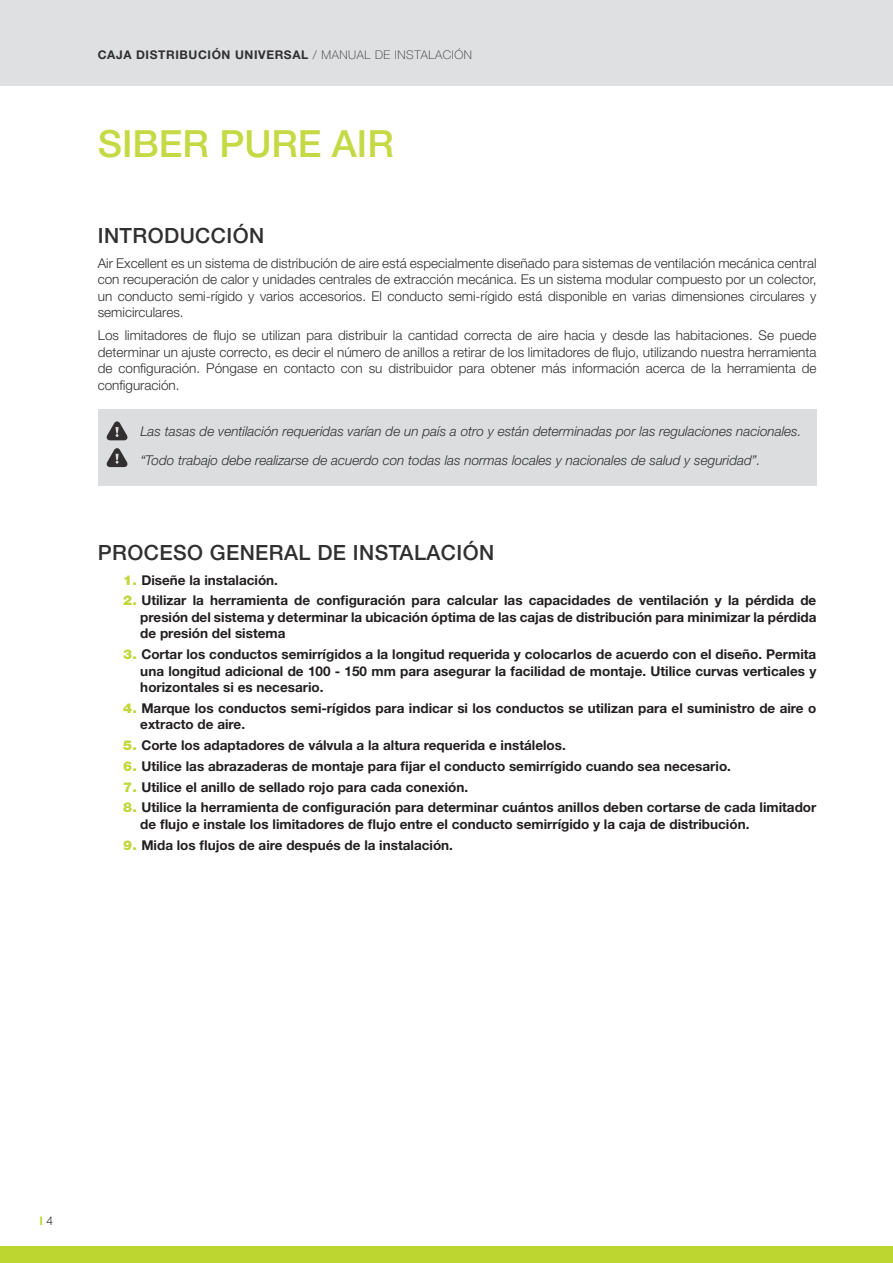
<style>
.page{position:relative;width:893px;height:1263px;background:#fff}
.page>*{position:absolute;margin:0;border:0;box-sizing:border-box;transform-origin:0 0}
.TITOL_APARTAT{font:500 37.5px "Helvetica Neue";color:#c4d944}
.SUBTITOL_tr{font:500 21px "Helvetica Neue";letter-spacing:.02em;color:#312f30}
.t1{font:700 13.5px/16.5px "Helvetica Neue";color:#231f20;text-align:justify}
.MASA{font:300 13.5px/16.5px "Helvetica Neue";color:#312f30;text-align:justify}
.MASA-2{font:italic 300 13.5px "Helvetica Neue";color:#312f30}
.t2{font:700 12px "Helvetica Neue";letter-spacing:.05em;color:#312f30}
.MASA-3{font:700 12px "Helvetica Neue";color:#c1d73b}
.s1{font-weight:100}
.s2{font-weight:900;color:#c1d73b}
.s3{font-weight:300;color:#312f30}
</style>
<div class="page">
<div style="left:0;top:0;width:893px;height:86px;background:#dee0e1"></div>
<div style="left:0;top:1246px;width:893px;height:17px;background:#bed630"></div>
<div style="left:98px;top:409px;width:718px;height:77px;background:#dcdddf"></div>
<svg style="left:106px;top:421px;width:22px;height:19px"></svg>
<svg style="left:106px;top:448px;width:22px;height:19px"></svg>
<p class="t2" style="left:98px;top:48px;width:376px">CAJA DISTRIBUCIÓN UNIVERSAL <span class="s1">/ MANUAL DE INSTALACIÓN</span></p>
<p class="TITOL_APARTAT" style="left:98px;top:121px;width:297px">SIBER PURE AIR</p>
<p class="SUBTITOL_tr" style="left:98px;top:223px;width:168px">INTRODUCCIÓN</p>
<p class="MASA" style="left:98px;top:255px;width:720px">Air Excellent es un sistema de distribución de aire está especialmente diseñado para sistemas de ventilación mecánica central con recuperación de calor y unidades centrales de extracción mecánica. Es un sistema modular compuesto por un colector, un conducto semi-rígido y varios accesorios. El conducto semi-rígido está disponible en varias dimensiones circulares y semicirculares.</p>
<p class="MASA" style="left:98px;top:327px;width:720px">Los limitadores de flujo se utilizan para distribuir la cantidad correcta de aire hacia y desde las habitaciones. Se puede determinar un ajuste correcto, es decir el número de anillos a retirar de los limitadores de flujo, utilizando nuestra herramienta de configuración. Póngase en contacto con su distribuidor para obtener más información acerca de la herramienta de configuración.</p>
<p class="MASA-2" style="left:140px;top:423px;width:663px">Las tasas de ventilación requeridas varían de un país a otro y están determinadas por las regulaciones nacionales.</p>
<p class="MASA-2" style="left:140px;top:452px;width:622px">“Todo trabajo debe realizarse de acuerdo con todas las normas locales y nacionales de salud y seguridad”.</p>
<p class="SUBTITOL_tr" style="left:98px;top:540px;width:398px">PROCESO GENERAL DE INSTALACIÓN</p>
<p class="t1" style="left:123px;top:571px;width:156px"><span class="s2">1.</span> Diseñe la instalación.</p>
<p class="t1" style="left:140px;top:592px;width:678px;text-indent:-17px"><span class="s2">2.</span> Utilizar la herramienta de configuración para calcular las capacidades de ventilación y la pérdida de presión del sistema y determinar la ubicación óptima de las cajas de distribución para minimizar la pérdida de presión del sistema</p>
<p class="t1" style="left:140px;top:646px;width:678px;text-indent:-17px"><span class="s2">3.</span> Cortar los conductos semirrígidos a la longitud requerida y colocarlos de acuerdo con el diseño. Permita una longitud adicional de 100 - 150 mm para asegurar la facilidad de montaje. Utilice curvas verticales y horizontales si es necesario.</p>
<p class="t1" style="left:140px;top:699px;width:677px;text-indent:-17px"><span class="s2">4.</span> Marque los conductos semi-rígidos para indicar si los conductos se utilizan para el suministro de aire o extracto de aire.</p>
<p class="t1" style="left:123px;top:737px;width:444px"><span class="s2">5.</span> Corte los adaptadores de válvula a la altura requerida e instálelos.</p>
<p class="t1" style="left:123px;top:757px;width:609px"><span class="s2">6.</span> Utilice las abrazaderas de montaje para fijar el conducto semirrígido cuando sea necesario.</p>
<p class="t1" style="left:123px;top:778px;width:346px"><span class="s2">7.</span> Utilice el anillo de sellado rojo para cada conexión.</p>
<p class="t1" style="left:140px;top:799px;width:678px;text-indent:-17px"><span class="s2">8.</span> Utilice la herramienta de configuración para determinar cuántos anillos deben cortarse de cada limitador de flujo e instale los limitadores de flujo entre el conducto semirrígido y la caja de distribución.</p>
<p class="t1" style="left:123px;top:836px;width:331px"><span class="s2">9.</span> Mida los flujos de aire después de la instalación.</p>
<p class="MASA-3" style="left:40px;top:1213px;width:15px">I <span class="s3">4</span></p>
</div>
